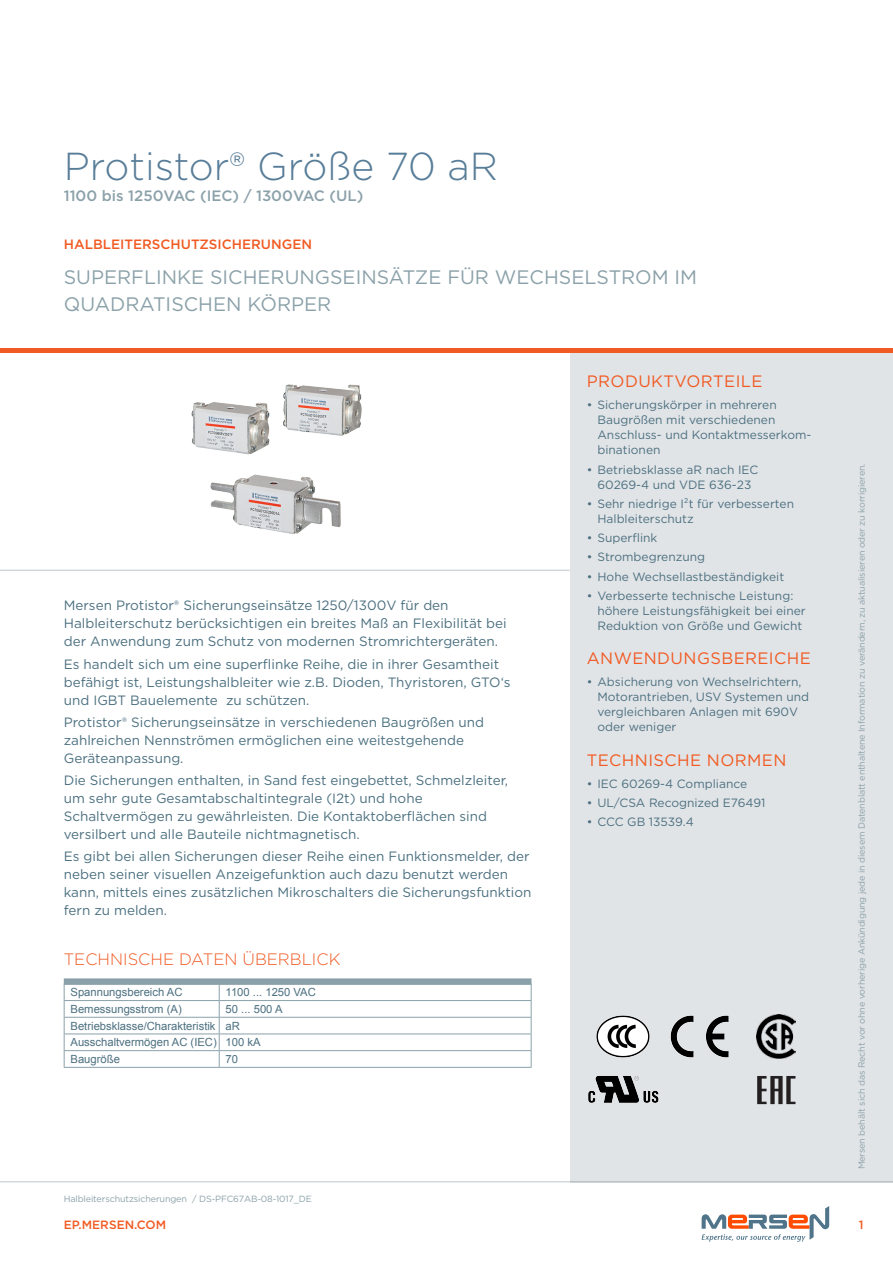
<style>
.page{position:relative;width:893px;height:1263px;background:#fff}
.page>*{position:absolute;margin:0;border:0;box-sizing:border-box;transform-origin:0 0}
.t1{font:300 39px "Gotham";color:#587d98}
.t2{font:19.5px/27px "Gotham";color:#8ba1a9}
.t3{font:16.5px "Gotham";letter-spacing:.025em;color:#f15a22}
.t4{font:300 16.5px "Gotham";color:#f15a22}
.t5{font:500 15px "Gotham";color:#8ba1a9}
.t6{font:13.5px/18px "Gotham";color:#4c7080}
.t7{font:500 13.5px "Gotham";color:#f15a22}
.t8{font:12px/15px "Gotham";color:#4c7080}
.t9{font:500 12px "Gotham";color:#f15a22}
.t10{font:11.25px/16.6px "Arial";color:#4c7080}
.t11{font:9px "Gotham";letter-spacing:-.015em;color:#8ba1a9}
</style>
<div class="page">
<hr style="left:0;top:1181px;width:893px;height:1px;background:#bec8cd">
<div style="left:570px;top:353px;width:323px;height:829px;background:#e1e4e7"></div>
<hr style="left:0;top:349px;width:893px;height:4px;background:#f15a22">
<hr style="left:0;top:570px;width:570px;height:1px;background:#bec8cd">
<svg style="left:702px;top:1206px;width:127px;height:36px"></svg>
<div style="left:64px;top:978px;width:467px;height:7px;background:#8ba1a9"></div>
<hr style="left:64px;top:1000px;width:155px;height:1px;background:#8ba1a9">
<hr style="left:219px;top:1000px;width:312px;height:1px;background:#8ba1a9">
<hr style="left:64px;top:1017px;width:155px;height:1px;background:#8ba1a9">
<hr style="left:219px;top:1017px;width:312px;height:1px;background:#8ba1a9">
<hr style="left:64px;top:1033px;width:155px;height:1px;background:#8ba1a9">
<hr style="left:219px;top:1033px;width:312px;height:1px;background:#8ba1a9">
<hr style="left:64px;top:1050px;width:155px;height:1px;background:#8ba1a9">
<svg style="left:64px;top:985px;width:1px;height:82px"></svg>
<hr style="left:64px;top:1067px;width:155px;height:1px;background:#8ba1a9">
<hr style="left:219px;top:1050px;width:312px;height:1px;background:#8ba1a9">
<svg style="left:219px;top:985px;width:1px;height:82px"></svg>
<svg style="left:531px;top:984px;width:1px;height:83px"></svg>
<hr style="left:219px;top:1067px;width:312px;height:1px;background:#8ba1a9">
<img style="left:191px;top:384px;width:170px;height:151px">
<img style="left:596px;top:1015px;width:54px;height:43px">
<img style="left:757px;top:1014px;width:38px;height:45px">
<img style="left:670px;top:1015px;width:59px;height:43px">
<img style="left:588px;top:1076px;width:71px;height:27px">
<img style="left:757px;top:1076px;width:39px;height:29px">
<h1 class="t1" style="left:64px;top:142px;width:436px">Protistor® Größe 70 aR</h1>
<p class="t5" style="left:64px;top:186px;width:301px">1100 bis 1250VAC (IEC) / 1300VAC (UL)</p>
<p class="t7" style="left:64px;top:235px;width:250px">HALBLEITERSCHUTZSICHERUNGEN</p>
<h2 class="t2" style="left:64px;top:263px;width:635px">SUPERFLINKE SICHERUNGSEINSÄTZE FÜR WECHSELSTROM IM<br>QUADRATISCHEN KÖRPER</h2>
<p class="t6" style="left:64px;top:596px;width:444px">Mersen Protistor® Sicherungseinsätze 1250/1300V für den<br>Halbleiterschutz berücksichtigen ein breites Maß an Flexibilität bei der Anwendung zum Schutz von modernen Stromrichtergeräten.</p>
<p class="t6" style="left:64px;top:655px;width:448px">Es handelt sich um eine superflinke Reihe, die in ihrer Gesamtheit befähigt ist, Leistungshalbleiter wie z.B. Dioden, Thyristoren, GTO‘s und IGBT Bauelemente zu schützen.</p>
<p class="t6" style="left:64px;top:713px;width:422px">Protistor® Sicherungseinsätze in verschiedenen Baugrößen und zahlreichen Nennströmen ermöglichen eine weitestgehende<br>Geräteanpassung.</p>
<p class="t6" style="left:64px;top:771px;width:446px">Die Sicherungen enthalten, in Sand fest eingebettet, Schmelzleiter, um sehr gute Gesamtabschaltintegrale (I2t) und hohe Schaltvermögen zu gewährleisten. Die Kontaktoberflächen sind versilbert und alle Bauteile nichtmagnetisch.</p>
<p class="t6" style="left:64px;top:847px;width:469px">Es gibt bei allen Sicherungen dieser Reihe einen Funktionsmelder, der neben seiner visuellen Anzeigefunktion auch dazu benutzt werden kann, mittels eines zusätzlichen Mikroschalters die Sicherungsfunktion fern zu melden.</p>
<p class="t4" style="left:64px;top:948px;width:278px">TECHNISCHE DATEN ÜBERBLICK</p>
<p class="t10" style="left:71px;top:984px;width:113px">Spannungsbereich AC</p>
<p class="t10" style="left:226px;top:984px;width:92px">1100 ... 1250 VAC</p>
<p class="t10" style="left:71px;top:1001px;width:113px">Bemessungsstrom (A)</p>
<p class="t10" style="left:71px;top:1001px;width:213px;text-indent:155px">50 ... 500 A<br>Betriebsklasse/Charakteristik aR<br>Ausschaltvermögen AC (IEC) 100 kA<br>Baugröße</p>
<p class="t10" style="left:226px;top:1051px;width:14px">70</p>
<p class="t3" style="left:587px;top:371px;width:177px">PRODUKTVORTEILE</p>
<p class="t8" style="left:597px;top:397px;width:215px;text-indent:-11px">• Sicherungskörper in mehreren<br>Baugrößen mit verschiedenen<br>Anschluss- und Kontaktmesserkom&shy;binationen</p>
<p class="t8" style="left:587px;top:462px;width:173px;text-align:center">• Betriebsklasse aR nach IEC<br>60269-4 und VDE 636-23</p>
<p class="t8" style="left:597px;top:496px;width:198px;text-indent:-11px">• Sehr niedrige I²t für verbesserten<br>Halbleiterschutz</p>
<p class="t8" style="left:587px;top:530px;width:72px">• Superflink</p>
<p class="t8" style="left:587px;top:549px;width:120px">• Strombegrenzung</p>
<p class="t8" style="left:587px;top:569px;width:199px">• Hohe Wechsellastbeständigkeit</p>
<p class="t8" style="left:597px;top:588px;width:210px;text-indent:-11px">• Verbesserte technische Leistung: höhere Leistungsfähigkeit bei einer<br>Reduktion von Größe und Gewicht</p>
<p class="t3" style="left:587px;top:648px;width:225px">ANWENDUNGSBEREICHE</p>
<p class="t8" style="left:597px;top:674px;width:213px;text-indent:-11px">• Absicherung von Wechselrichtern,<br>Motorantrieben, USV Systemen und vergleichbaren Anlagen mit 690V oder weniger</p>
<p class="t3" style="left:587px;top:749px;width:201px">TECHNISCHE NORMEN</p>
<p class="t8" style="left:587px;top:776px;width:162px">• IEC 60269-4 Compliance</p>
<p class="t8" style="left:587px;top:795px;width:180px">• UL/CSA Recognized E76491</p>
<p class="t8" style="left:587px;top:814px;width:108px">• CCC GB 13539.4</p>
<p class="t11" style="left:856px;top:1169px;width:707px;rotate:-90deg">Mersen behält sich das Recht vor ohne vorherige Ankündigung jede in diesem Datenblatt enthaltene Information zu verändern, zu aktualisieren oder zu korrigieren.</p>
<p class="t11" style="left:64px;top:1193px;width:250px">Halbleiterschutzsicherungen / DS-PFC67AB-08-1017_DE</p>
<p class="t9" style="left:64px;top:1217px;width:104px">EP.MERSEN.COM</p>
<p class="t9" style="left:859px;top:1217px;width:6px">1</p>
</div>
